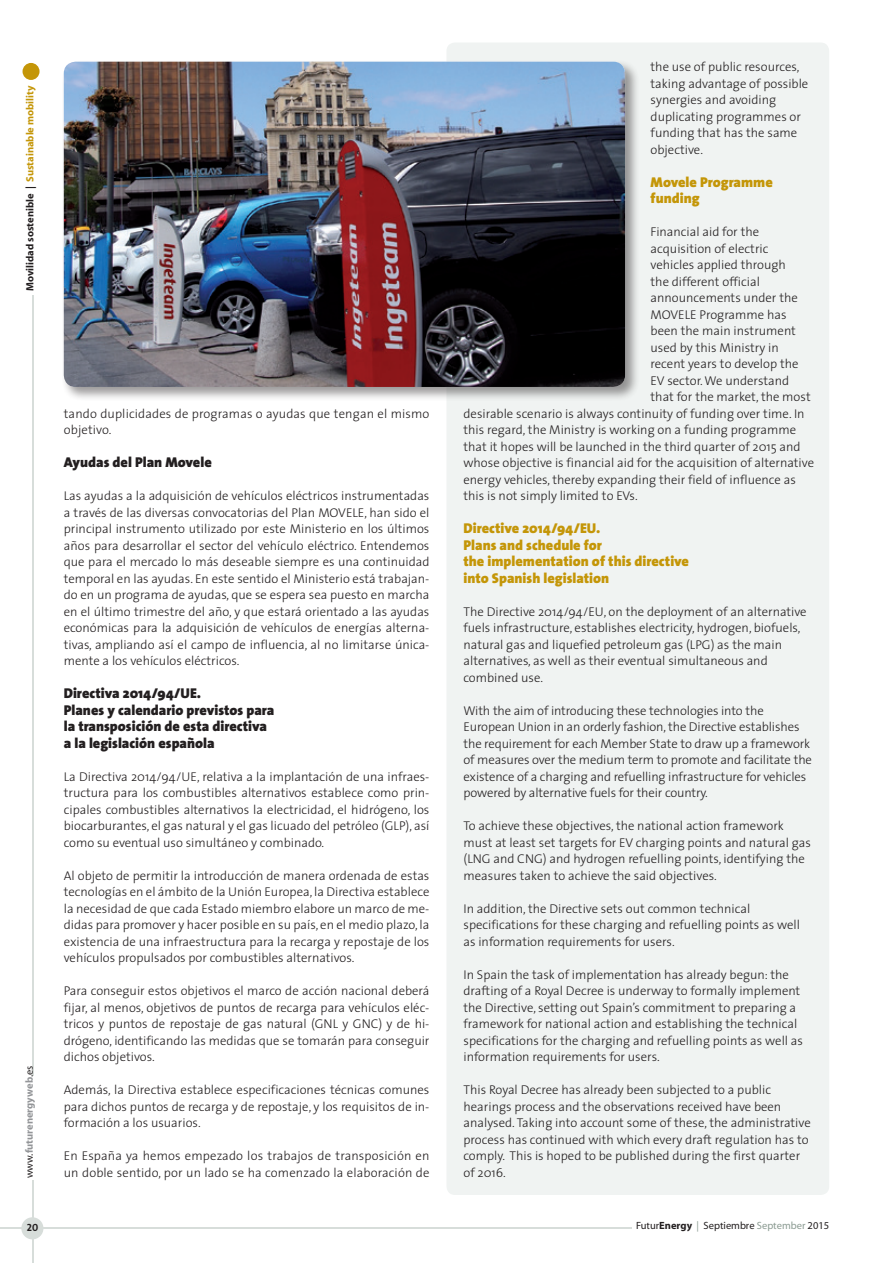
<style>
.page{position:relative;width:893px;height:1263px;background:#fff}
.page>*{position:absolute;margin:0;border:0;box-sizing:border-box;transform-origin:0 0}
.Ladillo_Texto_españo{font:900 14.25px "The Sans";color:#231f20}
.Ladillo_Texto{font:900 14.25px "The Sans";color:#c49608}
.Texto_ingles{font:300 12.75px/16.5px "The Sans";color:#231f20}
.Texto{font:300 12.75px/16.5px "The Sans";color:#231f20;text-align:justify}
.t1{font:700 10.5px "Myriad";color:#231f20}
.t2{font:10.5px "Myriad";color:#231f20}
.t3{font:700 10.5px "Myriad";color:#939598}
.t4{font:10.5px "The Sans Bold Caps";color:#231f20}
.s1{color:#c49608}
.s2{font-weight:400;color:#231f20}
.s3{font-weight:700}
.s4{color:#8b9b92}
</style>
<div class="page">
<div style="left:23px;top:63px;width:17px;height:17px;background:#c49608;border-radius:50%"></div>
<hr style="left:32px;top:295px;width:1px;height:780px;background:#d7ddda">
<hr style="left:0;top:1228px;width:632px;height:1px;background:#d7ddda">
<hr style="left:32px;top:1180px;width:1px;height:83px;background:#d7ddda">
<div style="left:21px;top:1217px;width:22px;height:22px;background:#d7ddda;border-radius:50%"></div>
<div style="left:446px;top:43px;width:383px;height:1152px;background:#f0f3f2;border-radius:9px"></div>
<div style="left:61px;top:59px;width:579px;height:342px;background:#231f20;opacity:.45"></div>
<img style="left:64px;top:62px;width:561px;height:325px">
<p class="t1" style="left:24px;top:291px;width:207px;rotate:-90deg">Movilidad sostenible | <span class="s1">Sustainable mobility</span></p>
<p class="t3" style="left:24px;top:1178px;width:114px;rotate:-90deg"><span class="s2">www.</span>futurenergyweb<span class="s2">.es</span></p>
<p class="t4" style="left:27px;top:1219px;width:13px">20</p>
<p class="Texto" style="left:64px;top:405px;width:367px">tando duplicidades de programas o ayudas que tengan el mismo objetivo.</p>
<p class="Ladillo_Texto_españo" style="left:64px;top:450px;width:150px">Ayudas del Plan Movele</p>
<p class="Texto" style="left:64px;top:487px;width:367px">Las ayudas a la adquisición de vehículos eléctricos instrumentadas a través de las diversas convocatorias del Plan MOVELE, han sido el principal instrumento utilizado por este Ministerio en los últimos años para desarrollar el sector del vehículo eléctrico. Entendemos que para el mercado lo más deseable siempre es una continuidad temporal en las ayudas. En este sentido el Ministerio está trabajan&shy;do en un programa de ayudas, que se espera sea puesto en marcha en el último trimestre del año, y que estará orientado a las ayudas económicas para la adquisición de vehículos de energías alterna&shy;tivas, ampliando así el campo de influencia, al no limitarse única&shy;mente a los vehículos eléctricos.</p>
<p class="Ladillo_Texto_españo" style="left:64px;top:681px;width:139px">Directiva 2014/94/UE.</p>
<p class="Ladillo_Texto_españo" style="left:64px;top:698px;width:212px">Planes y calendario previstos para</p>
<p class="Ladillo_Texto_españo" style="left:64px;top:714px;width:205px">la transposición de esta directiva</p>
<p class="Ladillo_Texto_españo" style="left:64px;top:731px;width:152px">a la legislación española</p>
<p class="Texto" style="left:64px;top:768px;width:367px">La Directiva 2014/94/UE, relativa a la implantación de una infraes&shy;tructura para los combustibles alternativos establece como prin&shy;cipales combustibles alternativos la electricidad, el hidrógeno, los biocarburantes, el gas natural y el gas licuado del petróleo (GLP), así como su eventual uso simultáneo y combinado.</p>
<p class="Texto" style="left:64px;top:867px;width:367px">Al objeto de permitir la introducción de manera ordenada de estas tecnologías en el ámbito de la Unión Europea, la Directiva establece la necesidad de que cada Estado miembro elabore un marco de me&shy;didas para promover y hacer posible en su país, en el medio plazo, la existencia de una infraestructura para la recarga y repostaje de los vehículos propulsados por combustibles alternativos.</p>
<p class="Texto" style="left:64px;top:982px;width:367px">Para conseguir estos objetivos el marco de acción nacional deberá fijar, al menos, objetivos de puntos de recarga para vehículos eléc&shy;tricos y puntos de repostaje de gas natural (GNL y GNC) y de hi&shy;drógeno, identificando las medidas que se tomarán para conseguir dichos objetivos.</p>
<p class="Texto" style="left:64px;top:1081px;width:367px">Además, la Directiva establece especificaciones técnicas comunes para dichos puntos de recarga y de repostaje, y los requisitos de in&shy;formación a los usuarios.</p>
<p class="Texto" style="left:64px;top:1147px;width:367px">En España ya hemos empezado los trabajos de transposición en un doble sentido, por un lado se ha comenzado la elaboración de</p>
<p class="Texto_ingles" style="left:651px;top:58px;width:159px">the use of public resources, taking advantage of possible synergies and avoiding duplicating programmes or funding that has the same objective.</p>
<p class="Ladillo_Texto" style="left:651px;top:170px;width:124px">Movele Programme</p>
<p class="Ladillo_Texto" style="left:651px;top:186px;width:51px">funding</p>
<p class="Texto_ingles" style="left:651px;top:223px;width:110px">Financial aid for the</p>
<p class="Texto_ingles" style="left:651px;top:240px;width:119px">acquisition of electric</p>
<p class="Texto_ingles" style="left:651px;top:256px;width:137px">vehicles applied through</p>
<p class="Texto_ingles" style="left:651px;top:273px;width:111px">the different official</p>
<p class="Texto_ingles" style="left:651px;top:289px;width:149px">announcements under the</p>
<p class="Texto_ingles" style="left:651px;top:306px;width:137px">MOVELE Programme has</p>
<p class="Texto_ingles" style="left:651px;top:322px;width:147px">been the main instrument</p>
<p class="Texto_ingles" style="left:651px;top:339px;width:130px">used by this Ministry in</p>
<p class="Texto_ingles" style="left:651px;top:355px;width:150px">recent years to develop the</p>
<p class="Texto_ingles" style="left:651px;top:372px;width:140px">EV sector. We understand</p>
<p class="Texto_ingles" style="left:651px;top:388px;width:162px">that for the market, the most</p>
<p class="Texto_ingles" style="left:463px;top:405px;width:343px">desirable scenario is always continuity of funding over time. In</p>
<p class="Texto_ingles" style="left:463px;top:421px;width:334px">this regard, the Ministry is working on a funding programme</p>
<p class="Texto_ingles" style="left:463px;top:438px;width:339px">that it hopes will be launched in the third quarter of 2015 and</p>
<p class="Texto_ingles" style="left:463px;top:454px;width:352px">whose objective is financial aid for the acquisition of alternative</p>
<p class="Texto_ingles" style="left:463px;top:471px;width:334px">energy vehicles, thereby expanding their field of influence as</p>
<p class="Texto_ingles" style="left:463px;top:487px;width:176px">this is not simply limited to EVs.</p>
<p class="Ladillo_Texto" style="left:463px;top:516px;width:138px">Directive 2014/94/EU.</p>
<p class="Ladillo_Texto" style="left:463px;top:533px;width:140px">Plans and schedule for</p>
<p class="Ladillo_Texto" style="left:463px;top:549px;width:227px">the implementation of this directive</p>
<p class="Ladillo_Texto" style="left:463px;top:566px;width:147px">into Spanish legislation</p>
<p class="Texto_ingles" style="left:463px;top:603px;width:345px">The Directive 2014/94/EU, on the deployment of an alternative fuels infrastructure, establishes electricity, hydrogen, biofuels, natural gas and liquefied petroleum gas (LPG) as the main alternatives, as well as their eventual simultaneous and combined use.</p>
<p class="Texto_ingles" style="left:463px;top:702px;width:350px">With the aim of introducing these technologies into the European Union in an orderly fashion, the Directive establishes the requirement for each Member State to draw up a framework of measures over the medium term to promote and facilitate the existence of a charging and refuelling infrastructure for vehicles powered by alternative fuels for their country.</p>
<p class="Texto_ingles" style="left:463px;top:817px;width:349px">To achieve these objectives, the national action framework must at least set targets for EV charging points and natural gas (LNG and CNG) and hydrogen refuelling points, identifying the measures taken to achieve the said objectives.</p>
<p class="Texto_ingles" style="left:463px;top:900px;width:338px">In addition, the Directive sets out common technical specifications for these charging and refuelling points as well as information requirements for users.</p>
<p class="Texto_ingles" style="left:463px;top:966px;width:341px">In Spain the task of implementation has already begun: the drafting of a Royal Decree is underway to formally implement the Directive, setting out Spain’s commitment to preparing a framework for national action and establishing the technical specifications for the charging and refuelling points as well as information requirements for users.</p>
<p class="Texto_ingles" style="left:463px;top:1081px;width:349px">This Royal Decree has already been subjected to a public hearings process and the observations received have been analysed. Taking into account some of these, the administrative process has continued with which every draft regulation has to comply. This is hoped to be published during the first quarter of 2016.</p>
<p class="t2" style="left:636px;top:1220px;width:195px">Futur<span class="s3">Energy</span> <span class="s4">|</span> Septiembre <span class="s4">September</span> 2015</p>
</div>
